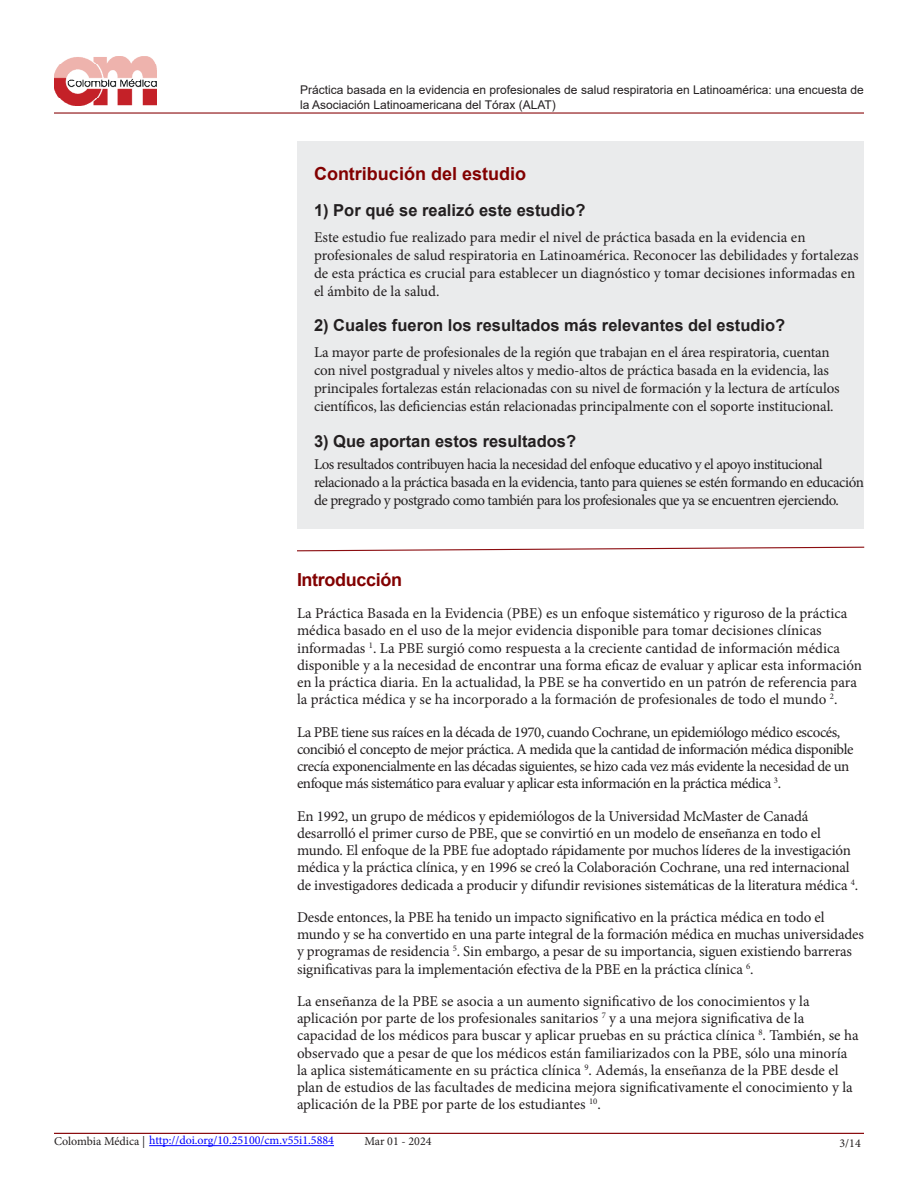
<style>
.page{position:relative;width:918px;height:1188px;background:#fff}
.page>*{position:absolute;margin:0;border:0;box-sizing:border-box;transform-origin:0 0}
.t1{font:700 18px "Arial";color:#820000}
.t2{font:700 18px "Arial";letter-spacing:-.02em;color:#820000}
.t3{font:700 16.5px "Arial";color:#231f20}
.t4{font:15px/17.2px "Minion Pro";letter-spacing:-.01em;color:#231f20}
.t5{font:15px/17.2px "Minion Pro";letter-spacing:-.03em;color:#231f20}
.t6{font:12px/15px "Arial";color:#231f20}
.t7{font:12px "Minion Pro";color:#00f}
.t8{font:12px "Minion Pro";color:#231f20}
.s1{color:#231f20}
</style>
<div class="page">
<hr style="left:54px;top:112px;width:810px;height:2px;background:#8b0d10">
<img style="left:54px;top:56px;width:102px;height:50px">
<hr style="left:149px;top:1145px;width:185px;height:1px;background:#00f">
<hr style="left:54px;top:1133px;width:810px;height:1px;background:#8b0d10">
<div style="left:297px;top:141px;width:567px;height:388px;background:#eaebec"></div>
<svg style="left:297px;top:546px;width:568px;height:6px"></svg>
<p class="t6" style="left:300px;top:82px;width:565px">Práctica basada en la evidencia en profesionales de salud respiratoria en Latinoamérica: una encuesta de la Asociación Latinoamericana del Tórax (ALAT)</p>
<p class="t1" style="left:314px;top:161px;width:214px">Contribución del estudio</p>
<p class="t3" style="left:314px;top:198px;width:273px">1) Por qué se realizó este estudio?</p>
<p class="t4" style="left:314px;top:228px;width:546px;line-height:18px">Este estudio fue realizado para medir el nivel de práctica basada en la evidencia en profesionales de salud respiratoria en Latinoamérica. Reconocer las debilidades y fortalezas de esta práctica es crucial para establecer un diagnóstico y tomar decisiones informadas en el ámbito de la salud.</p>
<p class="t3" style="left:314px;top:313px;width:473px">2) Cuales fueron los resultados más relevantes del estudio?</p>
<p class="t4" style="left:314px;top:343px;width:527px;line-height:18px">La mayor parte de profesionales de la región que trabajan en el área respiratoria, cuentan con nivel postgradual y niveles altos y medio-altos de práctica basada en la evidencia, las principales fortalezas están relacionadas con su nivel de formación y la lectura de artículos científicos, las deficiencias están relacionadas principalmente con el soporte institucional.</p>
<p class="t3" style="left:314px;top:430px;width:264px">3) Que aportan estos resultados?</p>
<p class="t5" style="left:314px;top:456px;width:552px;line-height:18px">Los resultados contribuyen hacia la necesidad del enfoque educativo y el apoyo institucional relacionado a la práctica basada en la evidencia, tanto para quienes se estén formando en educación de pregrado y postgrado como también para los profesionales que ya se encuentren ejerciendo.</p>
<p class="t2" style="left:297px;top:567px;width:107px">Introducción</p>
<p class="t4" style="left:297px;top:605px;width:567px">La Práctica Basada en la Evidencia (PBE) es un enfoque sistemático y riguroso de la práctica médica basado en el uso de la mejor evidencia disponible para tomar decisiones clínicas informadas <sup>1</sup>. La PBE surgió como respuesta a la creciente cantidad de información médica disponible y a la necesidad de encontrar una forma eficaz de evaluar y aplicar esta información en la práctica diaria. En la actualidad, la PBE se ha convertido en un patrón de referencia para la práctica médica y se ha incorporado a la formación de profesionales de todo el mundo <sup>2</sup>.</p>
<p class="t5" style="left:297px;top:723px;width:558px">La PBE tiene sus raíces en la década de 1970, cuando Cochrane, un epidemiólogo médico escocés, concibió el concepto de mejor práctica. A medida que la cantidad de información médica disponible crecía exponencialmente en las décadas siguientes, se hizo cada vez más evidente la necesidad de un enfoque más sistemático para evaluar y aplicar esta información en la práctica médica <sup>3</sup>.</p>
<p class="t4" style="left:297px;top:807px;width:563px">En 1992, un grupo de médicos y epidemiólogos de la Universidad McMaster de Canadá desarrolló el primer curso de PBE, que se convirtió en un modelo de enseñanza en todo el mundo. El enfoque de la PBE fue adoptado rápidamente por muchos líderes de la investigación médica y la práctica clínica, y en 1996 se creó la Colaboración Cochrane, una red internacional de investigadores dedicada a producir y difundir revisiones sistemáticas de la literatura médica <sup>4</sup>.</p>
<p class="t4" style="left:297px;top:909px;width:568px">Desde entonces, la PBE ha tenido un impacto significativo en la práctica médica en todo el mundo y se ha convertido en una parte integral de la formación médica en muchas universidades y programas de residencia <sup>5</sup>. Sin embargo, a pesar de su importancia, siguen existiendo barreras significativas para la implementación efectiva de la PBE en la práctica clínica <sup>6</sup>.</p>
<p class="t4" style="left:297px;top:993px;width:563px">La enseñanza de la PBE se asocia a un aumento significativo de los conocimientos y la aplicación por parte de los profesionales sanitarios <sup>7</sup> y a una mejora significativa de la capacidad de los médicos para buscar y aplicar pruebas en su práctica clínica <sup>8</sup>. También, se ha observado que a pesar de que los médicos están familiarizados con la PBE, sólo una minoría la aplica sistemáticamente en su práctica clínica <sup>9</sup>. Además, la enseñanza de la PBE desde el plan de estudios de las facultades de medicina mejora significativamente el conocimiento y la aplicación de la PBE por parte de los estudiantes <sup>10</sup>.</p>
<p class="t7" style="left:54px;top:1133px;width:282px"><span class="s1">Colombia Médica |</span> http://doi.org/10.25100/cm.v55i1.5884</p>
<p class="t8" style="left:364px;top:1133px;width:69px">Mar 01 - 2024</p>
<p class="t8" style="left:840px;top:1135px;width:23px">3/14</p>
</div>
